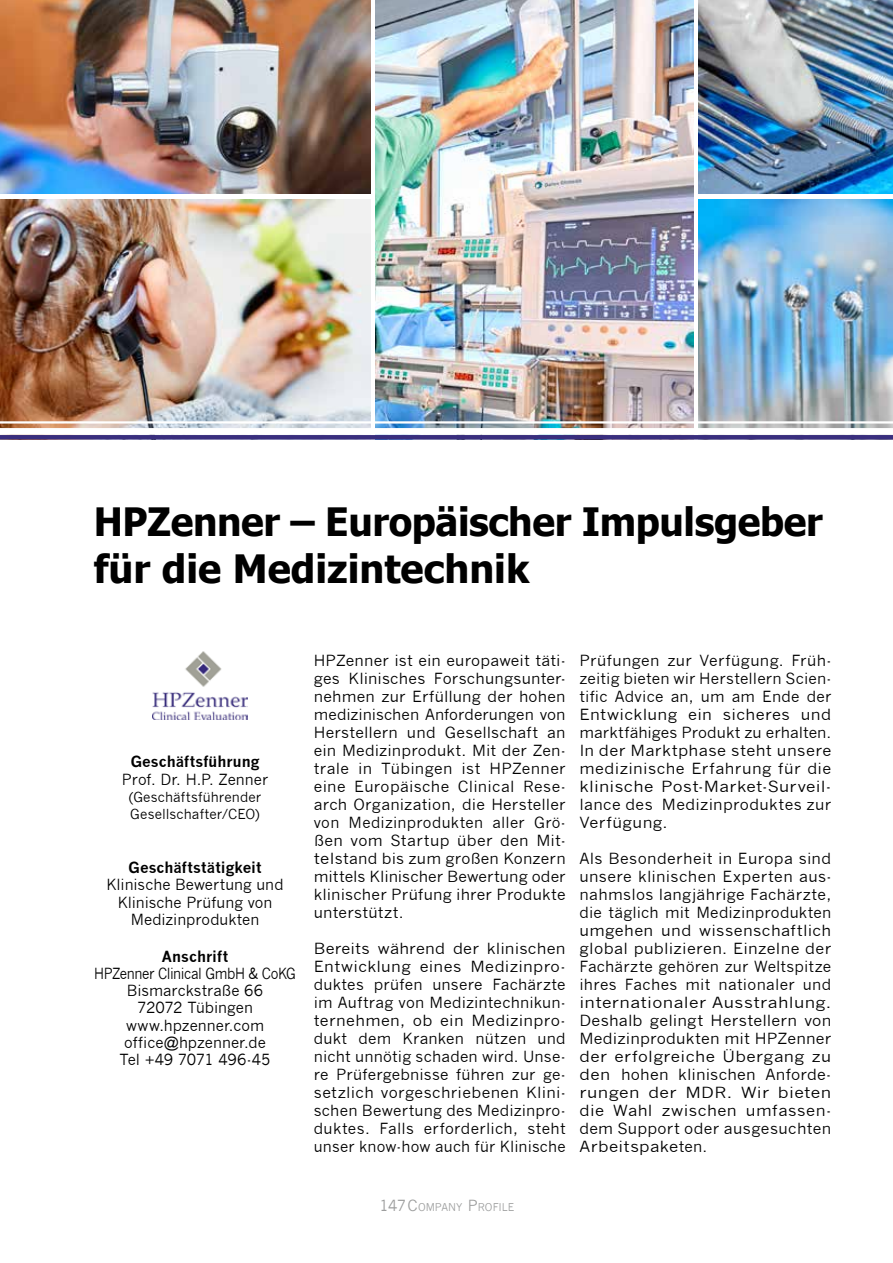
<style>
.page{position:relative;width:893px;height:1263px;background:#fff}
.page>*{position:absolute;margin:0;border:0;box-sizing:border-box;transform-origin:0 0}
.t1{font:700 39px/46.8px "Tahoma";letter-spacing:-.01em;color:#000}
.t2{font:15px/18px "News Gothic";letter-spacing:.005em;color:#000;text-align:justify;scale:1.05 1}
.t3{font:15px/18px "News Gothic";letter-spacing:.005em;color:#000;text-align:justify;scale:1.06 1}
.t4{font:15px/18px "News Gothic";letter-spacing:.005em;color:#000;text-align:justify;scale:1.09 1}
.t5{font:15px/17.2px "News Gothic";letter-spacing:.005em;color:#000;text-align:center;scale:.9 1}
.t6{font:15px/17.2px "News Gothic";letter-spacing:.005em;color:#000;text-align:center}
.t7{font:700 15px "News Gothic";color:#000}
.t8{font:13.5px/17.2px "News Gothic";letter-spacing:.01em;color:#000}
.t9{font:10.5px "News Gothic";color:#9c9d9d}
.s1{font-size:15px}
</style>
<div class="page">
<img style="left:699px;top:199px;width:194px;height:229px">
<img style="left:153px;top:651px;width:94px;height:69px">
<img style="left:0;top:199px;width:370px;height:229px">
<img style="left:375px;top:0;width:318px;height:428px">
<img style="left:0;top:0;width:370px;height:194px">
<img style="left:699px;top:0;width:194px;height:194px">
<hr style="left:0;top:421px;width:893px;height:3px;background:#fff">
<hr style="left:0;top:435px;width:893px;height:4px;background:#392e7e">
<h1 class="t1" style="left:94px;top:500px;width:730px">HPZenner – Europäischer Impulsgeber für die Medizintechnik</h1>
<p class="t7" style="left:131px;top:753px;width:130px">Geschäftsführung</p>
<p class="t6" style="left:122px;top:771px;width:148px">Prof. Dr. H.P. Zenner</p>
<p class="t8" style="left:129px;top:788px;width:134px">(Geschäftsführender<br>Gesellschafter/CEO)</p>
<p class="t7" style="left:129px;top:858px;width:134px">Geschäftstätigkeit</p>
<p class="t6" style="left:107px;top:876px;width:178px">Klinische Bewertung und<br>Klinische Prüfung von<br>Medizinprodukten</p>
<p class="t7" style="left:162px;top:947px;width:68px">Anschrift</p>
<p class="t5" style="left:94px;top:965px;width:226px">HPZenner Clinical GmbH &amp; CoKG<br>Bismarckstraße 66<br>72072 Tübingen www.hpzenner.com office@hpzenner.de<br>Tel +49 7071 496-45</p>
<p class="t2" style="left:314px;top:651px;width:241px">HPZenner ist ein europaweit täti&shy;ges Klinisches Forschungsunter&shy;nehmen zur Erfüllung der hohen medizinischen Anforderungen von Herstellern und Gesellschaft an ein Medizinprodukt. Mit der Zen&shy;trale in Tübingen ist HPZenner eine Europäische Clinical Rese&shy;arch Organization, die Hersteller von Medizinprodukten aller Grö&shy;ßen vom Startup über den Mit&shy;telstand bis zum großen Konzern mittels Klinischer Bewertung oder klinischer Prüfung ihrer Produkte unterstützt.</p>
<p class="t4" style="left:314px;top:939px;width:233px">Bereits während der klinischen Entwicklung eines Medizinpro&shy;duktes prüfen unsere Fachärzte im Auftrag von Medizintechnikun&shy;ternehmen, ob ein Medizinpro&shy;dukt dem Kranken nützen und nicht unnötig schaden wird. Unse&shy;re Prüfergebnisse führen zur ge&shy;setzlich vorgeschriebenen Klini&shy;schen Bewertung des Medizinpro&shy;duktes. Falls erforderlich, steht unser know-how auch für Klinische</p>
<p class="t2" style="left:579px;top:651px;width:241px">Prüfungen zur Verfügung. Früh&shy;zeitig bieten wir Herstellern Scien&shy;tific Advice an, um am Ende der Entwicklung ein sicheres und marktfähiges Produkt zu erhalten.<br>In der Marktphase steht unsere medizinische Erfahrung für die klinische Post-Market-Surveil&shy;lance des Medizinproduktes zur Verfügung.</p>
<p class="t3" style="left:579px;top:849px;width:239px">Als Besonderheit in Europa sind unsere klinischen Experten aus&shy;nahmslos langjährige Fachärzte, die täglich mit Medizinprodukten umgehen und wissenschaftlich global publizieren. Einzelne der Fachärzte gehören zur Weltspitze ihres Faches mit nationaler und internationaler Ausstrahlung.<br>Deshalb gelingt Herstellern von Medizinprodukten mit HPZenner der erfolgreiche Übergang zu den hohen klinischen Anforde&shy;rungen der MDR. Wir bieten die Wahl zwischen umfassen&shy;dem Support oder ausgesuchten Arbeitspaketen.</p>
<p class="t9" style="left:379px;top:1201px;width:136px"><span class="s1">147</span><span class="s1">C</span>OMPANY <span class="s1">P</span> ROFILE</p>
</div>
